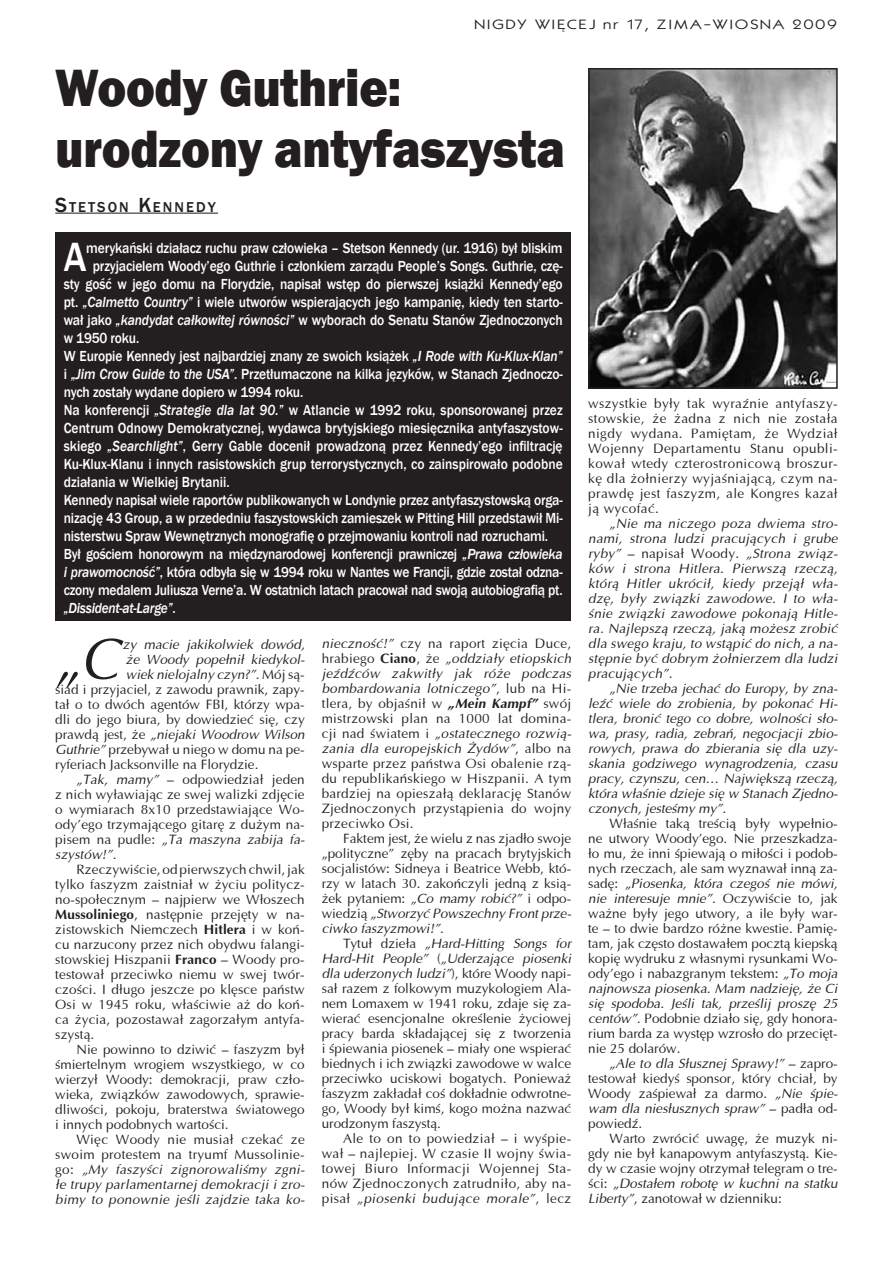
<style>
.page{position:relative;width:893px;height:1263px;background:#fff}
.page>*{position:absolute;margin:0;border:0;box-sizing:border-box;transform-origin:0 0}
.Normalny{font:italic 57.45px "Ottawa";color:#231f20}
.Normalny-2{font:800 54px "Franklin Gothic";letter-spacing:-.005em;color:#231f20;scale:.9 1}
.Normalny-3{font:500 42px "Franklin Gothic";color:#fff;scale:.9 1}
.Normalny-4{font:500 15px/18px "Franklin Gothic";letter-spacing:-.01em;color:#fff;text-align:justify;scale:.9 1}
.t1{font:500 14.7px "Franklin Gothic";letter-spacing:.14em;color:#231f20}
.Normalny-5{font:13.5px/15px "Ottawa";color:#231f20;text-align:justify}
.Normalny-6{font:italic 13.5px/15px "Ottawa";color:#231f20;text-align:justify}
.t2{font:12px "Kabana Book Plain";letter-spacing:.1em;color:#231f20;scale:1.25 1}
.s1{font-size:21px}
.s2{font-style:italic}
.s3{font-style:normal}
.s4{font-weight:700}
.s5{font-weight:700;font-style:italic}
</style>
<div class="page">
<div style="left:55px;top:233px;width:516px;height:388px;background:#231f20"></div>
<hr style="left:55px;top:213px;width:163px;height:1px;background:#231f20">
<img style="left:591px;top:71px;width:244px;height:315px">
<div style="left:588px;top:68px;width:250px;height:321px;border:2px solid #231f20"></div>
<p class="t2" style="left:475px;top:17px;width:292px">NIGDY WIĘCEJ nr 17, ZIMA-WIOSNA 2009</p>
<p class="Normalny-2" style="left:55px;top:53px;width:386px">Woody Guthrie:</p>
<p class="Normalny-2" style="left:55px;top:114px;width:568px">urodzony antyfaszysta</p>
<p class="t1" style="left:55px;top:198px;width:162px"><span class="s1">S</span>TETSON <span class="s1">K</span>ENNEDY</p>
<p class="Normalny-3" style="left:64px;top:231px;width:27px">A</p>
<p class="Normalny-4" style="left:86px;top:239px;width:531px">merykański działacz ruchu praw człowieka – Stetson Kennedy (ur. 1916) był bliskim</p>
<p class="Normalny-4" style="left:93px;top:257px;width:524px">przyjacielem Woody’ego Guthrie i członkiem zarządu People’s Songs. Guthrie, czę-</p>
<p class="Normalny-4" style="left:64px;top:275px;width:556px">sty gość w jego domu na Florydzie, napisał wstęp do pierwszej książki Kennedy’ego</p>
<p class="Normalny-4" style="left:64px;top:293px;width:556px">pt. <span class="s2">„Calmetto Country”</span> i wiele utworów wspierających jego kampanię, kiedy ten starto-</p>
<p class="Normalny-4" style="left:64px;top:311px;width:556px">wał jako <span class="s2">„kandydat całkowitej równości”</span> w wyborach do Senatu Stanów Zjednoczonych</p>
<p class="Normalny-4" style="left:64px;top:329px;width:85px">w 1950 roku.</p>
<p class="Normalny-4" style="left:64px;top:347px;width:556px">W Europie Kennedy jest najbardziej znany ze swoich książek <span class="s2">„I Rode with Ku-Klux-Klan” </span>i <span class="s2">„Jim Crow Guide to the USA”</span>. Przetłumaczone na kilka języków, w Stanach Zjednoczo&shy;nych zostały wydane dopiero w 1994 roku.</p>
<p class="Normalny-4" style="left:64px;top:401px;width:556px">Na konferencji <span class="s2">„Strategie dla lat 90.”</span> w Atlancie w 1992 roku, sponsorowanej przez Centrum Odnowy Demokratycznej, wydawca brytyjskiego miesięcznika antyfaszystow&shy;skiego <span class="s2">„Searchlight”</span>, Gerry Gable docenił prowadzoną przez Kennedy’ego infiltrację Ku-Klux-Klanu i innych rasistowskich grup terrorystycznych, co zainspirowało podobne działania w Wielkiej Brytanii.</p>
<p class="Normalny-4" style="left:64px;top:491px;width:556px">Kennedy napisał wiele raportów publikowanych w Londynie przez antyfaszystowską orga&shy;nizację 43 Group, a w przededniu faszystowskich zamieszek w Pitting Hill przedstawił Mi&shy;nisterstwu Spraw Wewnętrznych monografię o przejmowaniu kontroli nad rozruchami.</p>
<p class="Normalny-4" style="left:64px;top:545px;width:556px">Był gościem honorowym na międzynarodowej konferencji prawniczej <span class="s2">„Prawa człowieka i prawomocność”</span>, która odbyła się w 1994 roku w Nantes we Francji, gdzie został odzna&shy;czony medalem Juliusza Verne’a. W ostatnich latach pracował nad swoją autobiografią pt. <span class="s2">„Dissident-at-Large”</span>.</p>
<p class="Normalny" style="left:55px;top:624px;width:65px">„C</p>
<p class="Normalny-6" style="left:123px;top:636px;width:183px">zy macie jakikolwiek dowód,</p>
<p class="Normalny-6" style="left:126px;top:651px;width:180px">że Woody popełnił kiedykol-</p>
<p class="Normalny-6" style="left:126px;top:666px;width:180px">wiek nielojalny czyn?”<span class="s3">. Mój są-</span></p>
<p class="Normalny-5" style="left:55px;top:681px;width:251px">siad i przyjaciel, z zawodu prawnik, zapy-</p>
<p class="Normalny-5" style="left:55px;top:696px;width:251px">tał o to dwóch agentów FBI, którzy wpa-</p>
<p class="Normalny-5" style="left:55px;top:711px;width:251px">dli do jego biura, by dowiedzieć się, czy</p>
<p class="Normalny-6" style="left:55px;top:726px;width:251px"><span class="s3">prawdą jest, że</span> „niejaki Woodrow Wilson</p>
<p class="Normalny-5" style="left:55px;top:741px;width:251px"><span class="s2">Guthrie”</span> przebywał u niego w domu na pe-</p>
<p class="Normalny-5" style="left:55px;top:756px;width:205px">ryferiach Jacksonville na Florydzie.</p>
<p class="Normalny-5" style="left:55px;top:771px;width:251px;text-indent:21px"><span class="s2">„Tak, mamy”</span> – odpowiedział jeden z nich wyławiając ze swej walizki zdjęcie o wymiarach 8x10 przedstawiające Wo&shy;ody’ego trzymającego gitarę z dużym na&shy;pisem na pudle: <span class="s2">„Ta maszyna zabija fa&shy;szystów!”.</span></p>
<p class="Normalny-5" style="left:55px;top:861px;width:251px;text-indent:21px">Rzeczywiście, od pierwszych chwil, jak tylko faszyzm zaistniał w życiu politycz&shy;no-społecznym – najpierw we Włoszech <span class="s4">Mussoliniego</span>, następnie przejęty w na&shy;zistowskich Niemczech <span class="s4">Hitlera</span> i w koń&shy;cu narzucony przez nich obydwu falangi&shy;stowskiej Hiszpanii <span class="s4">Franco</span> – Woody pro&shy;testował przeciwko niemu w swej twór&shy;czości. I długo jeszcze po klęsce państw Osi w 1945 roku, właściwie aż do koń&shy;ca życia, pozostawał zagorzałym antyfa&shy;szystą.</p>
<p class="Normalny-5" style="left:55px;top:1041px;width:251px;text-indent:21px">Nie powinno to dziwić – faszyzm był śmiertelnym wrogiem wszystkiego, w co wierzył Woody: demokracji, praw czło&shy;wieka, związków zawodowych, sprawie&shy;dliwości, pokoju, braterstwa światowego i innych podobnych wartości.</p>
<p class="Normalny-6" style="left:55px;top:1131px;width:251px;text-indent:21px"><span class="s3">Więc Woody nie musiał czekać ze swoim protestem na tryumf Mussolinie&shy;go:</span> „My faszyści zignorowaliśmy zgni&shy;łe trupy parlamentarnej demokracji i zro&shy;bimy to ponownie jeśli zajdzie taka ko-</p>
<p class="Normalny-5" style="left:322px;top:636px;width:251px"><span class="s2">nieczność!”</span> czy na raport zięcia Duce, hrabiego <span class="s4">Ciano</span>, że <span class="s2">„oddziały etiopskich jeźdźców zakwitły jak róże podczas bombardowania lotniczego”</span>, lub na Hi&shy;tlera, by objaśnił w <span class="s5">„Mein Kampf”</span> swój mistrzowski plan na 1000 lat domina&shy;cji nad światem i <span class="s2">„ostatecznego rozwią&shy;zania dla europejskich Żydów”</span>, albo na wsparte przez państwa Osi obalenie rzą&shy;du republikańskiego w Hiszpanii. A tym bardziej na opieszałą deklarację Stanów Zjednoczonych przystąpienia do wojny przeciwko Osi.</p>
<p class="Normalny-5" style="left:322px;top:831px;width:251px;text-indent:21px">Faktem jest, że wielu z nas zjadło swoje „polityczne” zęby na pracach brytyjskich socjalistów: Sidneya i Beatrice Webb, któ&shy;rzy w latach 30. zakończyli jedną z ksią&shy;żek pytaniem: <span class="s2">„Co mamy robić?”</span> i odpo&shy;wiedzią <span class="s2">„Stworzyć Powszechny Front prze&shy;ciwko faszyzmowi!”</span>.</p>
<p class="Normalny-5" style="left:322px;top:936px;width:251px;text-indent:21px">Tytuł dzieła <span class="s2">„Hard-Hitting Songs for Hard-Hit People”</span> (<span class="s2">„Uderzające piosenki dla uderzonych ludzi”</span>), które Woody napi&shy;sał razem z folkowym muzykologiem Ala&shy;nem Lomaxem w 1941 roku, zdaje się za&shy;wierać esencjonalne określenie życiowej pracy barda składającej się z tworzenia i śpiewania piosenek – miały one wspierać biednych i ich związki zawodowe w walce przeciwko uciskowi bogatych. Ponieważ faszyzm zakładał coś dokładnie odwrotne&shy;go, Woody był kimś, kogo można nazwać urodzonym faszystą.</p>
<p class="Normalny-5" style="left:322px;top:1131px;width:251px;text-indent:21px">Ale to on to powiedział – i wyśpie&shy;wał – najlepiej. W czasie II wojny świa&shy;towej Biuro Informacji Wojennej Sta&shy;nów Zjednoczonych zatrudniło, aby na&shy;pisał <span class="s2">„piosenki budujące morale”</span>, lecz</p>
<p class="Normalny-5" style="left:588px;top:396px;width:251px">wszystkie były tak wyraźnie antyfaszy&shy;stowskie, że żadna z nich nie została nigdy wydana. Pamiętam, że Wydział Wojenny Departamentu Stanu opubli&shy;kował wtedy czterostronicową broszur&shy;kę dla żołnierzy wyjaśniającą, czym na&shy;prawdę jest faszyzm, ale Kongres kazał ją wycofać.</p>
<p class="Normalny-6" style="left:588px;top:516px;width:251px;text-indent:21px">„Nie ma niczego poza dwiema stro&shy;nami, strona ludzi pracujących i grube ryby” <span class="s3">– napisał Woody.</span> „Strona związ&shy;ków i strona Hitlera. Pierwszą rzeczą, którą Hitler ukrócił, kiedy przejął wła&shy;dzę, były związki zawodowe. I to wła&shy;śnie związki zawodowe pokonają Hitle&shy;ra. Najlepszą rzeczą, jaką możesz zrobić dla swego kraju, to wstąpić do nich, a na&shy;stępnie być dobrym żołnierzem dla ludzi pracujących”.</p>
<p class="Normalny-6" style="left:588px;top:681px;width:251px;text-indent:21px">„Nie trzeba jechać do Europy, by zna&shy;leźć wiele do zrobienia, by pokonać Hi&shy;tlera, bronić tego co dobre, wolności sło&shy;wa, prasy, radia, zebrań, negocjacji zbio&shy;rowych, prawa do zbierania się dla uzy&shy;skania godziwego wynagrodzenia, czasu pracy, czynszu, cen… Największą rzeczą, która właśnie dzieje się w Stanach Zjedno&shy;czonych, jesteśmy my”.</p>
<p class="Normalny-5" style="left:588px;top:816px;width:251px;text-indent:21px">Właśnie taką treścią były wypełnio&shy;ne utwory Woody’ego. Nie przeszkadza&shy;ło mu, że inni śpiewają o miłości i podob&shy;nych rzeczach, ale sam wyznawał inną za&shy;sadę: <span class="s2">„Piosenka, która czegoś nie mówi, nie interesuje mnie”</span>. Oczywiście to, jak ważne były jego utwory, a ile były war&shy;te – to dwie bardzo różne kwestie. Pamię&shy;tam, jak często dostawałem pocztą kiepską kopię wydruku z własnymi rysunkami Wo&shy;ody’ego i nabazgranym tekstem: <span class="s2">„To moja najnowsza piosenka. Mam nadzieję, że Ci się spodoba. Jeśli tak, prześlij proszę 25 centów”.</span> Podobnie działo się, gdy honora&shy;rium barda za występ wzrosło do przecięt&shy;nie 25 dolarów.</p>
<p class="Normalny-5" style="left:588px;top:1056px;width:251px;text-indent:21px"><span class="s2">„Ale to dla Słusznej Sprawy!”</span> – zapro&shy;testował kiedyś sponsor, który chciał, by Woody zaśpiewał za darmo. <span class="s2">„Nie śpie&shy;wam dla niesłusznych spraw”</span> – padła od&shy;powiedź.</p>
<p class="Normalny-5" style="left:588px;top:1131px;width:251px;text-indent:21px">Warto zwrócić uwagę, że muzyk ni&shy;gdy nie był kanapowym antyfaszystą. Kie&shy;dy w czasie wojny otrzymał telegram o tre&shy;ści: <span class="s2">„Dostałem robotę w kuchni na statku Liberty”</span>, zanotował w dzienniku:</p>
</div>
